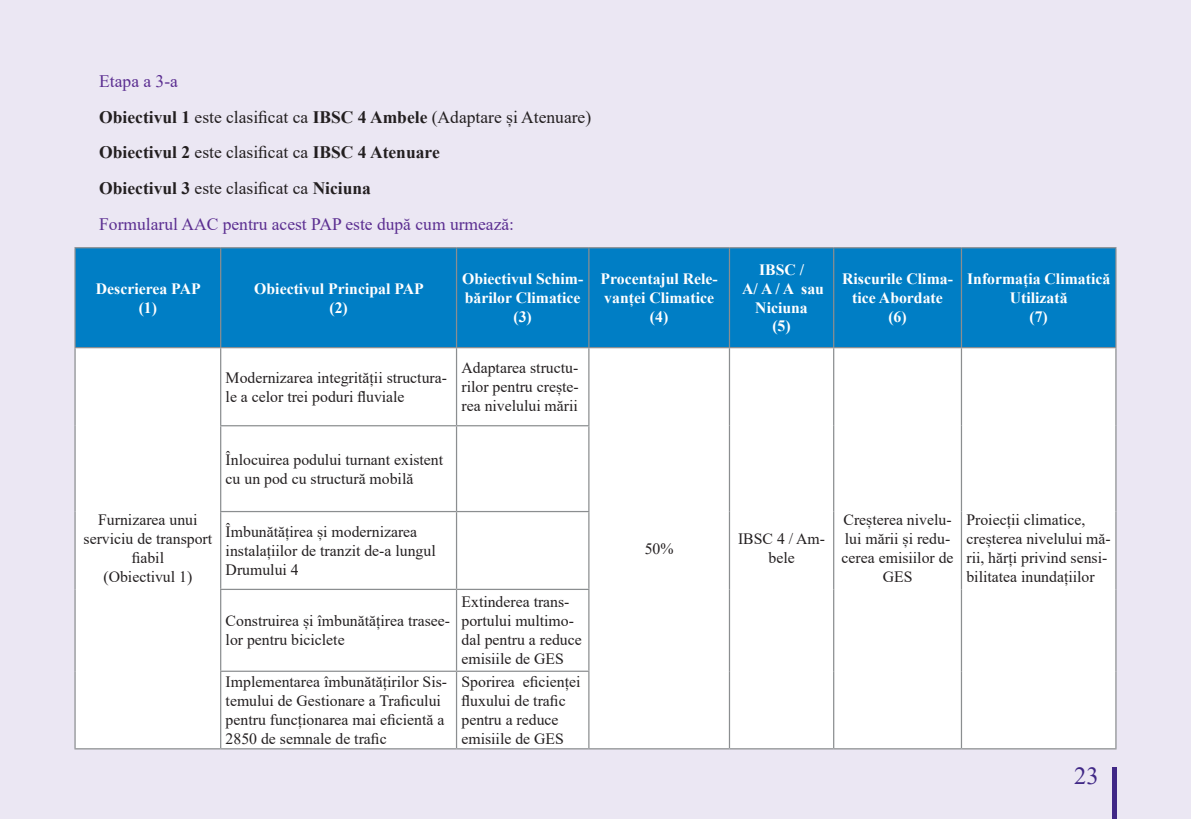
<style>
.page{position:relative;width:1191px;height:819px;background:#ebe7f3}
.page>*{position:absolute;margin:0;border:0;box-sizing:border-box;transform-origin:0 0}
.t1{font:24.5px "Times New Roman";color:#402886}
.BT{font:700 17.5px "Times New Roman";color:#231f20}
.BT-2{font:17.5px "Times New Roman";color:#231f20}
.Sub_Part_Purple_RT{font:17.5px "Times New Roman";color:#5b2e91}
.BT-3{font:15.75px/18.9px "Times New Roman";color:#231f20}
.Table_Heading_-_Left{font:700 15.75px/18.9px "Times New Roman";color:#fff;text-align:center}
.Table_Text_-_Left{font:15.75px/18.9px "Times New Roman";color:#231f20;text-align:center}
.s1{font-weight:700}
.s2{font-weight:400}
</style>
<div class="page">
<div style="left:76px;top:248px;width:1039px;height:99px;background:#007ec5"></div>
<div style="left:76px;top:348px;width:1039px;height:400px;background:#fff"></div>
<hr style="left:74px;top:348px;width:2px;height:78px;background:#8b8e90">
<hr style="left:74px;top:426px;width:2px;height:85px;background:#8b8e90">
<hr style="left:74px;top:511px;width:2px;height:78px;background:#8b8e90">
<hr style="left:74px;top:589px;width:2px;height:82px;background:#8b8e90">
<hr style="left:74px;top:671px;width:2px;height:77px;background:#8b8e90">
<hr style="left:220px;top:348px;width:1px;height:77px;background:#8b8e90">
<hr style="left:456px;top:348px;width:1px;height:77px;background:#8b8e90">
<hr style="left:588px;top:348px;width:1px;height:77px;background:#8b8e90">
<hr style="left:729px;top:348px;width:1px;height:78px;background:#8b8e90">
<hr style="left:833px;top:348px;width:1px;height:78px;background:#8b8e90">
<hr style="left:960px;top:348px;width:2px;height:78px;background:#8b8e90">
<hr style="left:1115px;top:348px;width:1px;height:78px;background:#8b8e90">
<hr style="left:729px;top:426px;width:1px;height:85px;background:#8b8e90">
<hr style="left:833px;top:426px;width:1px;height:85px;background:#8b8e90">
<hr style="left:960px;top:426px;width:2px;height:85px;background:#8b8e90">
<hr style="left:1115px;top:426px;width:1px;height:85px;background:#8b8e90">
<hr style="left:729px;top:511px;width:1px;height:78px;background:#8b8e90">
<hr style="left:833px;top:511px;width:1px;height:78px;background:#8b8e90">
<hr style="left:960px;top:511px;width:2px;height:78px;background:#8b8e90">
<hr style="left:1115px;top:511px;width:1px;height:78px;background:#8b8e90">
<hr style="left:729px;top:589px;width:1px;height:82px;background:#8b8e90">
<hr style="left:833px;top:589px;width:1px;height:82px;background:#8b8e90">
<hr style="left:960px;top:589px;width:2px;height:82px;background:#8b8e90">
<hr style="left:1115px;top:589px;width:1px;height:82px;background:#8b8e90">
<hr style="left:729px;top:671px;width:1px;height:77px;background:#8b8e90">
<hr style="left:833px;top:671px;width:1px;height:77px;background:#8b8e90">
<hr style="left:960px;top:671px;width:2px;height:77px;background:#8b8e90">
<hr style="left:1115px;top:671px;width:1px;height:77px;background:#8b8e90">
<hr style="left:220px;top:425px;width:236px;height:1px;background:#8b8e90">
<hr style="left:220px;top:426px;width:1px;height:85px;background:#8b8e90">
<hr style="left:456px;top:425px;width:133px;height:1px;background:#8b8e90">
<hr style="left:456px;top:426px;width:1px;height:85px;background:#8b8e90">
<hr style="left:588px;top:426px;width:1px;height:85px;background:#8b8e90">
<hr style="left:220px;top:511px;width:236px;height:1px;background:#8b8e90">
<hr style="left:220px;top:512px;width:1px;height:76px;background:#8b8e90">
<hr style="left:456px;top:511px;width:133px;height:1px;background:#8b8e90">
<hr style="left:456px;top:512px;width:1px;height:76px;background:#8b8e90">
<hr style="left:588px;top:512px;width:1px;height:76px;background:#8b8e90">
<hr style="left:220px;top:588px;width:236px;height:2px;background:#8b8e90">
<hr style="left:220px;top:590px;width:1px;height:80px;background:#8b8e90">
<hr style="left:456px;top:588px;width:133px;height:2px;background:#8b8e90">
<hr style="left:456px;top:590px;width:1px;height:80px;background:#8b8e90">
<hr style="left:588px;top:590px;width:1px;height:80px;background:#8b8e90">
<hr style="left:220px;top:670px;width:236px;height:1px;background:#8b8e90">
<hr style="left:220px;top:671px;width:1px;height:77px;background:#8b8e90">
<hr style="left:456px;top:670px;width:133px;height:1px;background:#8b8e90">
<hr style="left:456px;top:671px;width:1px;height:77px;background:#8b8e90">
<hr style="left:588px;top:671px;width:1px;height:77px;background:#8b8e90">
<hr style="left:74px;top:247px;width:147px;height:1px;background:#8b8e90">
<hr style="left:74px;top:248px;width:2px;height:99px;background:#8b8e90">
<hr style="left:221px;top:247px;width:235px;height:1px;background:#8b8e90">
<hr style="left:220px;top:248px;width:1px;height:99px;background:#8b8e90">
<hr style="left:456px;top:247px;width:133px;height:1px;background:#8b8e90">
<hr style="left:456px;top:248px;width:1px;height:99px;background:#8b8e90">
<hr style="left:589px;top:247px;width:140px;height:1px;background:#8b8e90">
<hr style="left:588px;top:248px;width:1px;height:99px;background:#8b8e90">
<hr style="left:729px;top:247px;width:104px;height:1px;background:#8b8e90">
<hr style="left:729px;top:248px;width:1px;height:99px;background:#8b8e90">
<hr style="left:833px;top:247px;width:128px;height:1px;background:#8b8e90">
<hr style="left:833px;top:248px;width:1px;height:99px;background:#8b8e90">
<hr style="left:961px;top:247px;width:155px;height:1px;background:#8b8e90">
<hr style="left:960px;top:248px;width:2px;height:99px;background:#8b8e90">
<hr style="left:1115px;top:248px;width:1px;height:99px;background:#8b8e90">
<hr style="left:74px;top:347px;width:147px;height:1px;background:#8b8e90">
<hr style="left:221px;top:347px;width:235px;height:1px;background:#8b8e90">
<hr style="left:456px;top:347px;width:133px;height:1px;background:#8b8e90">
<hr style="left:589px;top:347px;width:140px;height:1px;background:#8b8e90">
<hr style="left:729px;top:347px;width:104px;height:1px;background:#8b8e90">
<hr style="left:833px;top:347px;width:128px;height:1px;background:#8b8e90">
<hr style="left:961px;top:347px;width:155px;height:1px;background:#8b8e90">
<hr style="left:74px;top:748px;width:147px;height:1px;background:#8b8e90">
<hr style="left:221px;top:748px;width:235px;height:1px;background:#8b8e90">
<hr style="left:456px;top:748px;width:133px;height:1px;background:#8b8e90">
<hr style="left:589px;top:748px;width:140px;height:1px;background:#8b8e90">
<hr style="left:729px;top:748px;width:104px;height:1px;background:#8b8e90">
<hr style="left:833px;top:748px;width:128px;height:1px;background:#8b8e90">
<hr style="left:961px;top:748px;width:155px;height:1px;background:#8b8e90">
<div style="left:1111px;top:767px;width:5px;height:52px;background:#402886"></div>
<p class="Sub_Part_Purple_RT" style="left:99px;top:68px;width:80px">Etapa a 3-a</p>
<p class="BT-2" style="left:99px;top:104px;width:493px"><span class="s1">Obiectivul 1</span> este clasificat ca <span class="s1">IBSC 4 Ambele</span> (Adaptare și Atenuare)</p>
<p class="BT" style="left:99px;top:140px;width:342px">Obiectivul 2 <span class="s2">este clasificat ca</span> IBSC 4 Atenuare</p>
<p class="BT" style="left:99px;top:176px;width:273px">Obiectivul 3 <span class="s2">este clasificat ca</span> Niciuna</p>
<p class="Sub_Part_Purple_RT" style="left:99px;top:212px;width:416px">Formularul AAC pentru acest PAP este după cum urmează:</p>
<p class="Table_Heading_-_Left" style="left:96px;top:278px;width:106px">Descrierea PAP</p>
<p class="Table_Heading_-_Left" style="left:139px;top:297px;width:20px">(1)</p>
<p class="Table_Heading_-_Left" style="left:254px;top:278px;width:171px">Obiectivul Principal PAP</p>
<p class="Table_Heading_-_Left" style="left:329px;top:297px;width:20px">(2)</p>
<p class="Table_Heading_-_Left" style="left:462px;top:269px;width:123px;text-align:left">Obiectivul Schim&shy;bărilor Climatice</p>
<p class="Table_Heading_-_Left" style="left:513px;top:307px;width:20px">(3)</p>
<p class="BT-3" style="left:226px;top:367px;width:223px">Modernizarea integrității structura&shy;le a celor trei poduri fluviale</p>
<p class="BT-3" style="left:461px;top:358px;width:119px;text-align:justify">Adaptarea structu&shy;rilor pentru crește&shy;rea nivelului mării</p>
<p class="Table_Heading_-_Left" style="left:600px;top:269px;width:119px;text-align:left">Procentajul Rele&shy;vanței Climatice</p>
<p class="Table_Heading_-_Left" style="left:650px;top:307px;width:20px">(4)</p>
<p class="Table_Heading_-_Left" style="left:759px;top:259px;width:47px">IBSC /</p>
<p class="Table_Heading_-_Left" style="left:742px;top:278px;width:83px">A/ A / A sau<br>Niciuna</p>
<p class="Table_Heading_-_Left" style="left:772px;top:316px;width:20px">(5)</p>
<p class="BT-3" style="left:84px;top:510px;width:130px;text-align:center">Furnizarea unui serviciu de transport fiabil</p>
<p class="BT-3" style="left:103px;top:567px;width:90px">(Obiectivul 1)</p>
<p class="BT-3" style="left:226px;top:449px;width:219px">Înlocuirea podului turnant existent cu un pod cu structură mobilă</p>
<p class="BT-3" style="left:226px;top:521px;width:211px">Îmbunătățirea și modernizarea instalațiilor de tranzit de-a lungul<br>Drumului 4</p>
<p class="BT-3" style="left:226px;top:611px;width:226px">Construirea și îmbunătățirea trasee&shy;lor pentru biciclete</p>
<p class="BT-3" style="left:461px;top:592px;width:122px">Extinderea trans&shy;portului multimo&shy;dal pentru a reduce emisiile de GES</p>
<p class="BT-3" style="left:226px;top:672px;width:223px">Implementarea îmbunătățirilor Sis&shy;temului de Gestionare a Traficului pentru funcționarea mai eficientă a 2850 de semnale de trafic</p>
<p class="BT-3" style="left:461px;top:672px;width:120px">Sporirea eficienței fluxului de trafic pentru a reduce emisiile de GES</p>
<p class="Table_Text_-_Left" style="left:645px;top:538px;width:30px">50%</p>
<p class="Table_Text_-_Left" style="left:738px;top:529px;width:89px">IBSC 4 / Am&shy;bele</p>
<p class="Table_Heading_-_Left" style="left:842px;top:269px;width:112px">Riscurile Clima&shy;tice Abordate</p>
<p class="Table_Heading_-_Left" style="left:888px;top:307px;width:20px">(6)</p>
<p class="Table_Heading_-_Left" style="left:967px;top:269px;width:145px">Informația Climatică<br>Utilizată</p>
<p class="Table_Heading_-_Left" style="left:1029px;top:307px;width:20px">(7)</p>
<p class="Table_Text_-_Left" style="left:841px;top:510px;width:113px">Creșterea nivelu&shy;lui mării și redu&shy;cerea emisiilor de<br>GES</p>
<p class="Table_Text_-_Left" style="left:966px;top:510px;width:146px;text-align:left">Proiecții climatice, creșterea nivelului mă&shy;rii, hărți privind sensi&shy;bilitatea inundațiilor</p>
<h1 class="t1" style="left:1074px;top:758px;width:26px">23</h1>
</div>
